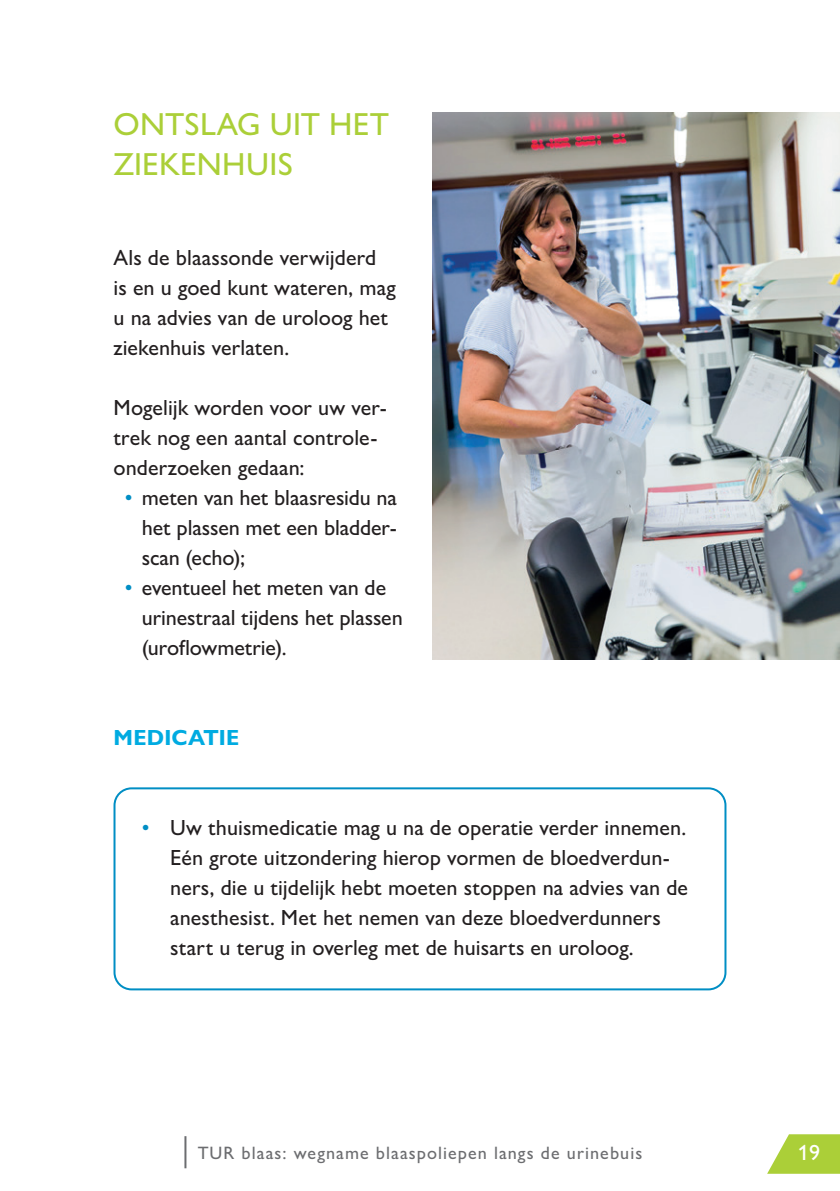
<style>
.page{position:relative;width:840px;height:1191px;background:#fff}
.page>*{position:absolute;margin:0;border:0;box-sizing:border-box;transform-origin:0 0}
.t1{font:500 32px/40px "Gill Sans Nova";letter-spacing:.005em;color:#abcf38}
.t2{font:500 22px/30px "Gill Sans Nova";color:#231f20}
.t3{font:700 22px "Gill Sans Nova";letter-spacing:.01em;color:#00abe1}
.t4{font:500 22px "Gill Sans Nova";color:#fff}
.t5{font:500 18px "Gill Sans Nova";letter-spacing:.06em;color:#6c6d70}
.s1{color:#008ec4}
</style>
<div class="page">
<svg style="left:767px;top:1134px;width:72px;height:39px"></svg>
<hr style="left:184px;top:1136px;width:2px;height:32px;background:#6c6d70">
<img style="left:432px;top:112px;width:407px;height:547px">
<div style="left:113px;top:787px;width:613px;height:203px;border:2px solid #008ec4;border-radius:17px"></div>
<h1 class="t1" style="left:113px;top:104px;width:277px">ONTSLAG UIT HET<br>ZIEKENHUIS</h1>
<p class="t2" style="left:113px;top:242px;width:284px">Als de blaassonde verwijderd<br>is en u goed kunt wateren, mag u na advies van de uroloog het ziekenhuis verlaten.</p>
<p class="t2" style="left:113px;top:392px;width:275px">Mogelijk worden voor uw ver&shy;trek nog een aantal controle&shy;onderzoeken gedaan:</p>
<p class="t2" style="left:142px;top:482px;width:256px;text-align:justify;text-indent:-17px"><span class="s1">•</span> meten van het blaasresidu na het plassen met een bladder&shy;scan (echo);</p>
<p class="t2" style="left:142px;top:572px;width:262px;text-indent:-17px"><span class="s1">•</span> eventueel het meten van de urinestraal tijdens het plassen (uroflowmetrie).</p>
<p class="t3" style="left:113px;top:724px;width:127px">MEDICATIE</p>
<p class="t2" style="left:170px;top:812px;width:519px;text-indent:-28px"><span class="s1">•</span> Uw thuismedicatie mag u na de operatie verder innemen.<br>Eén grote uitzondering hierop vormen de bloedverdun&shy;ners, die u tijdelijk hebt moeten stoppen na advies van de anesthesist. Met het nemen van deze bloedverdunners start u terug in overleg met de huisarts en uroloog.</p>
<p class="t5" style="left:197px;top:1141px;width:446px">TUR blaas: wegname blaaspoliepen langs de urinebuis</p>
<p class="t4" style="left:797px;top:1138px;width:23px">19</p>
</div>
